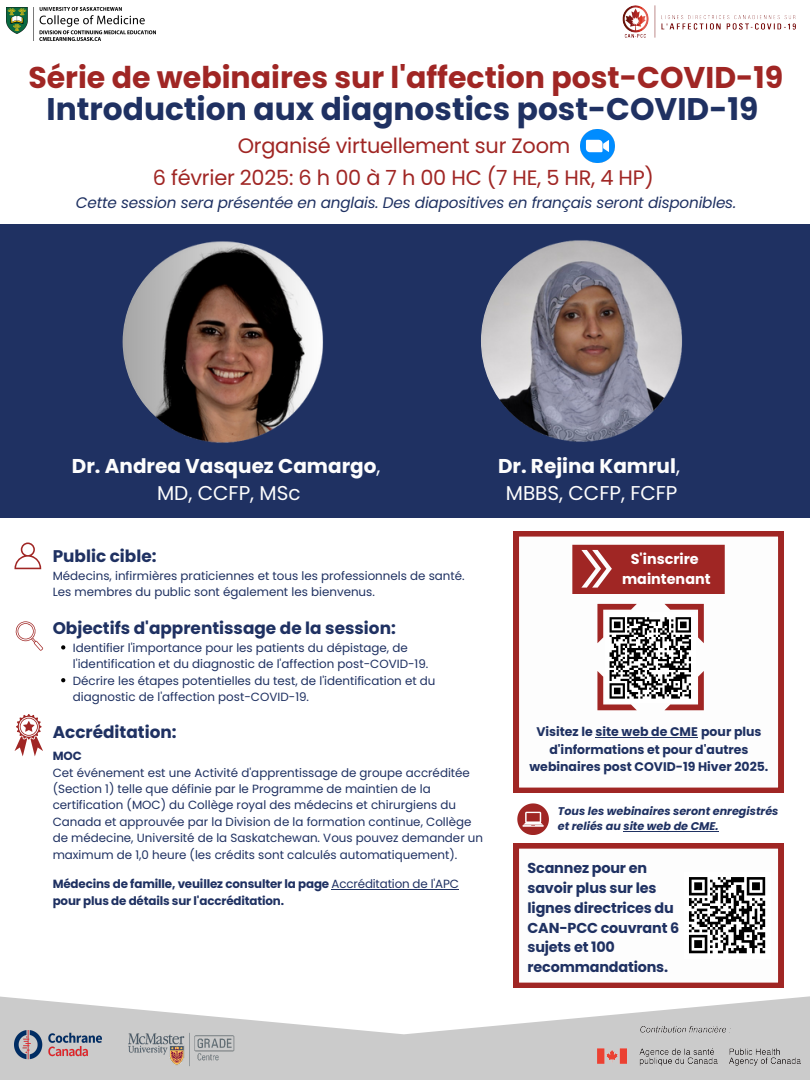
<style>
.page{position:relative;width:810px;height:1080px;background:#fff}
.page>*{position:absolute;margin:0;border:0;box-sizing:border-box;transform-origin:0 0}
.t1{font:700 31.25px "Poppins";color:#1f3162}
.t2{font:700 30px "Poppins";color:#a02624}
.t3{font:20.88px "Poppins";letter-spacing:-.01em;color:#a02624}
.t4{font:700 20px/27.6px "Poppins";color:#fdfdfd;text-align:center}
.t5{font:700 16.88px "Poppins";color:#1f3162}
.t6{font:italic 15.25px "Poppins";letter-spacing:-.01em;color:#1f3162}
.t7{font:700 14.38px/19.7px "Poppins";letter-spacing:-.01em;color:#1f3162}
.t8{font:700 14.38px/19.7px "Poppins";color:#fff;text-align:center}
.t9{font:700 12.5px/17.4px "Poppins";color:#1f3162;text-align:center}
.t10{font:11.88px/16.4px "Poppins";color:#1f3162}
.t11{font:700 11.88px/16.4px "Poppins";letter-spacing:-.01em;color:#1f3162}
.t12{font:italic 700 11.19px/15.5px "Poppins";color:#1f3162}
.s1{font-weight:400}
</style>
<div class="page">
<div style="left:0;top:224px;width:810px;height:294px;background:#1f3162"></div>
<svg style="left:0;top:996px;width:810px;height:84px;fill:#cbcbcb"></svg>
<img style="left:7px;top:7px;width:148px;height:33px">
<img style="left:581px;top:129px;width:33px;height:34px">
<svg style="left:15px;top:714px;width:28px;height:42px"></svg>
<svg style="left:14px;top:543px;width:27px;height:26px"></svg>
<svg style="left:15px;top:621px;width:28px;height:29px"></svg>
<img style="left:126px;top:1031px;width:111px;height:38px">
<img style="left:14px;top:1031px;width:88px;height:29px">
<svg style="left:61px;top:645px;width:4px;height:5px"></svg>
<svg style="left:61px;top:678px;width:4px;height:4px"></svg>
<hr style="left:332px;top:889px;width:127px;height:1px;background:#1f3162">
<img style="left:622px;top:5px;width:174px;height:33px">
<svg style="left:514px;top:531px;width:269px;height:262px"></svg>
<svg style="left:572px;top:545px;width:153px;height:49px"></svg>
<svg style="left:517px;top:803px;width:32px;height:32px"></svg>
<svg style="left:597px;top:604px;width:107px;height:106px"></svg>
<svg style="left:514px;top:843px;width:269px;height:145px"></svg>
<div style="left:684px;top:872px;width:86px;height:87px;background:#fff"></div>
<svg style="left:689px;top:877px;width:77px;height:77px"></svg>
<hr style="left:623px;top:831px;width:96px;height:1px;background:#1f3162">
<hr style="left:596px;top:737px;width:74px;height:1px;background:#1f3162">
<svg style="left:670px;top:737px;width:28px;height:1px"></svg>
<div style="left:620px;top:547px;width:103px;height:47px;background:#a02624"></div>
<img style="left:597px;top:1026px;width:204px;height:39px">
<img style="left:123px;top:239px;width:205px;height:205px;border-radius:50%">
<img style="left:481px;top:238px;width:205px;height:206px;border-radius:50%">
<p class="t2" style="left:28px;top:57px;width:756px">Série de webinaires sur l'affection post-COVID-19</p>
<p class="t1" style="left:47px;top:88px;width:713px">Introduction aux diagnostics post-COVID-19</p>
<p class="t3" style="left:238px;top:131px;width:334px">Organisé virtuellement sur Zoom</p>
<h2 class="t3" style="left:153px;top:163px;width:503px">6 février 2025: 6 h 00 à 7 h 00 HC (7 HE, 5 HR, 4 HP)</h2>
<h2 class="t6" style="left:76px;top:192px;width:662px">Cette session sera présentée en anglais. Des diapositives en français seront disponibles.</h2>
<h3 class="t4" style="left:72px;top:452px;width:310px">Dr. Andrea Vasquez Camargo<span class="s1">,<br>MD, CCFP, MSc</span></h3>
<p class="t4" style="left:498px;top:452px;width:183px">Dr. Rejina Kamrul<span class="s1">,<br>MBBS, CCFP, FCFP</span></p>
<h4 class="t5" style="left:53px;top:544px;width:105px">Public cible:</h4>
<p class="t10" style="left:53px;top:568px;width:414px">Médecins, infirmières praticiennes et tous les professionnels de santé.</p>
<p class="t10" style="left:53px;top:584px;width:324px">Les membres du public sont également les bienvenus.</p>
<h1 class="t5" style="left:53px;top:616px;width:345px">Objectifs d'apprentissage de la session:</h1>
<p class="t10" style="left:73px;top:640px;width:357px">Identifier l'importance pour les patients du dépistage, de l'identification et du diagnostic de l'affection post-COVID-19.</p>
<h2 class="t10" style="left:73px;top:672px;width:364px">Décrire les étapes potentielles du test, de l'identification et du diagnostic de l'affection post-COVID-19.</h2>
<p class="t5" style="left:53px;top:720px;width:125px">Accréditation:</p>
<h2 class="t11" style="left:53px;top:748px;width:31px">MOC</h2>
<p class="t10" style="left:53px;top:764px;width:432px">Cet événement est une Activité d'apprentissage de groupe accréditée (Section 1) telle que définie par le Programme de maintien de la certification (MOC) du Collège royal des médecins et chirurgiens du Canada et approuvée par la Division de la formation continue, Collège de médecine, Université de la Saskatchewan. Vous pouvez demander un maximum de 1,0 heure (les crédits sont calculés automatiquement).</p>
<p class="t11" style="left:53px;top:876px;width:408px">Médecins de famille, veuillez consulter la page <span class="s1">Accréditation de l'APC </span>pour plus de détails sur l'accréditation.</p>
<h3 class="t8" style="left:622px;top:549px;width:90px">S'inscrire maintenant</h3>
<p class="t9" style="left:529px;top:723px;width:240px">Visitez le site web de CME pour plus d'informations et pour d'autres webinaires post COVID-19 Hiver 2025.</p>
<p class="t12" style="left:558px;top:803px;width:222px">Tous les webinaires seront enregistrés et reliés au site web de CME.</p>
<p class="t7" style="left:528px;top:859px;width:153px">Scannez pour en savoir plus sur les lignes directrices du<br>CAN-PCC couvrant 6 sujets et 100 recommandations.</p>
</div>
